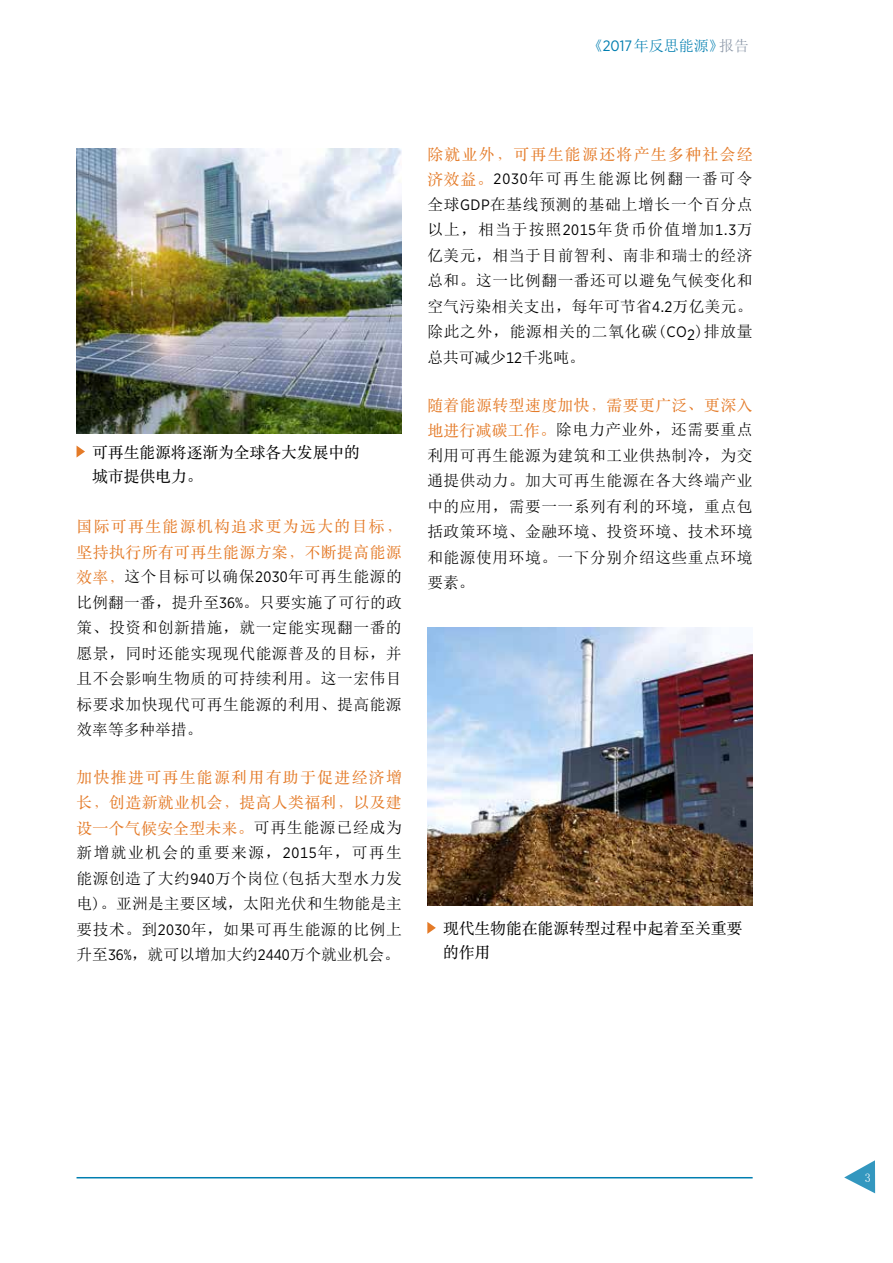
<style>
.page{position:relative;width:893px;height:1263px;background:#fff}
.page>*{position:absolute;margin:0;border:0;box-sizing:border-box;transform-origin:0 0}
.t1{font:15.75px/25.5px "Sim Sun";letter-spacing:.035em;color:#000;text-align:justify}
.t2{font:15.75px/25.5px "ST Songti SC Regular";letter-spacing:.035em;color:#e47a27;text-align:justify}
.t3{font:15.75px/24px "ST Songti SC Regular";color:#000}
.t4{font:15.75px/25.5px "ST Songti SC Regular";letter-spacing:.065em;color:#e47a27}
.t5{font:15.75px "ST Songti SC Regular";letter-spacing:.09em;color:#e47a27}
.t6{font:15px "Sim Sun";color:#007eb0}
.t7{font:12px "Sim Sun";color:#fff}
.s1{font-family:"Gotham Narrow"}
.s2{color:#8995a6}
.s3{font-family:"ST Songti SC Regular";color:#e47a27}
.s4{font-family:"Gotham Narrow";font-size:15px}
.s5{font-family:"Sim Sun";color:#000}
</style>
<div class="page">
<hr style="left:77px;top:1177px;width:676px;height:1px;background:#007eb0">
<img style="left:77px;top:149px;width:325px;height:285px">
<svg style="left:77px;top:446px;width:8px;height:11px"></svg>
<svg style="left:427px;top:922px;width:9px;height:12px"></svg>
<img style="left:427px;top:628px;width:326px;height:278px">
<svg style="left:844px;top:1160px;width:31px;height:33px"></svg>
<p class="t6" style="left:588px;top:38px;width:163px">《<span class="s1">2017</span>年反思能源》<span class="s2">报告</span></p>
<p class="t3" style="left:92px;top:439px;width:269px">可再生能源将逐渐为全球各大发展中的城市提供电力。</p>
<p class="t4" style="left:77px;top:513px;width:327px">国际可再生能源机构追求更为远大的目标，坚持执行所有可再生能源方案，不断提高能源</p>
<p class="t1" style="left:77px;top:564px;width:327px"><span class="s3">效率，</span>这个目标可以确保<span class="s4">2030</span>年可再生能源的比例翻一番，提升至<span class="s4">36%</span>。只要实施了可行的政策、投资和创新措施，就一定能实现翻一番的愿景，同时还能实现现代能源普及的目标，并且不会影响生物质的可持续利用。这一宏伟目标要求加快现代可再生能源的利用、提高能源效率等多种举措。</p>
<p class="t2" style="left:77px;top:764px;width:327px">加快推进可再生能源利用有助于促进经济增长，创造新就业机会，提高人类福利，以及建设一个气候安全型未来。<span class="s5">可再生能源已经成为</span></p>
<p class="t1" style="left:77px;top:840px;width:327px">新增就业机会的重要来源，<span class="s4">2015</span>年，可再生能源创造了大约<span class="s4">940</span>万个岗位(包括大型水力发电)。亚洲是主要区域，太阳光伏和生物能是主要技术。到<span class="s4">2030</span>年，如果可再生能源的比例上升至<span class="s4">36%</span>，就可以增加大约<span class="s4">2440</span>万个就业机会。</p>
<p class="t5" style="left:427px;top:144px;width:327px">除就业外，可再生能源还将产生多种社会经</p>
<p class="t1" style="left:427px;top:166px;width:327px"><span class="s3">济效益。</span><span class="s4">2030</span>年可再生能源比例翻一番可令全球<span class="s4">GDP</span>在基线预测的基础上增长一个百分点以上，相当于按照<span class="s4">2015</span>年货币价值增加<span class="s4">1.3</span>万亿美元，相当于目前智利、南非和瑞士的经济总和。这一比例翻一番还可以避免气候变化和空气污染相关支出，每年可节省<span class="s4">4.2</span>万亿美元。除此之外，能源相关的二氧化碳(<span class="s4">CO</span><sub>2</sub>)排放量总共可减少<span class="s4">12</span>千兆吨。</p>
<p class="t2" style="left:427px;top:391px;width:327px">随着能源转型速度加快，需要更广泛、更深入</p>
<p class="t1" style="left:427px;top:417px;width:327px"><span class="s3">地进行减碳工作。</span>除电力产业外，还需要重点利用可再生能源为建筑和工业供热制冷，为交通提供动力。加大可再生能源在各大终端产业中的应用，需要一一系列有利的环境，重点包括政策环境、金融环境、投资环境、技术环境和能源使用环境。一下分别介绍这些重点环境要素。</p>
<p class="t3" style="left:443px;top:916px;width:301px">现代生物能在能源转型过程中起着至关重要的作用</p>
<p class="t7" style="left:865px;top:1172px;width:7px">3</p>
</div>
